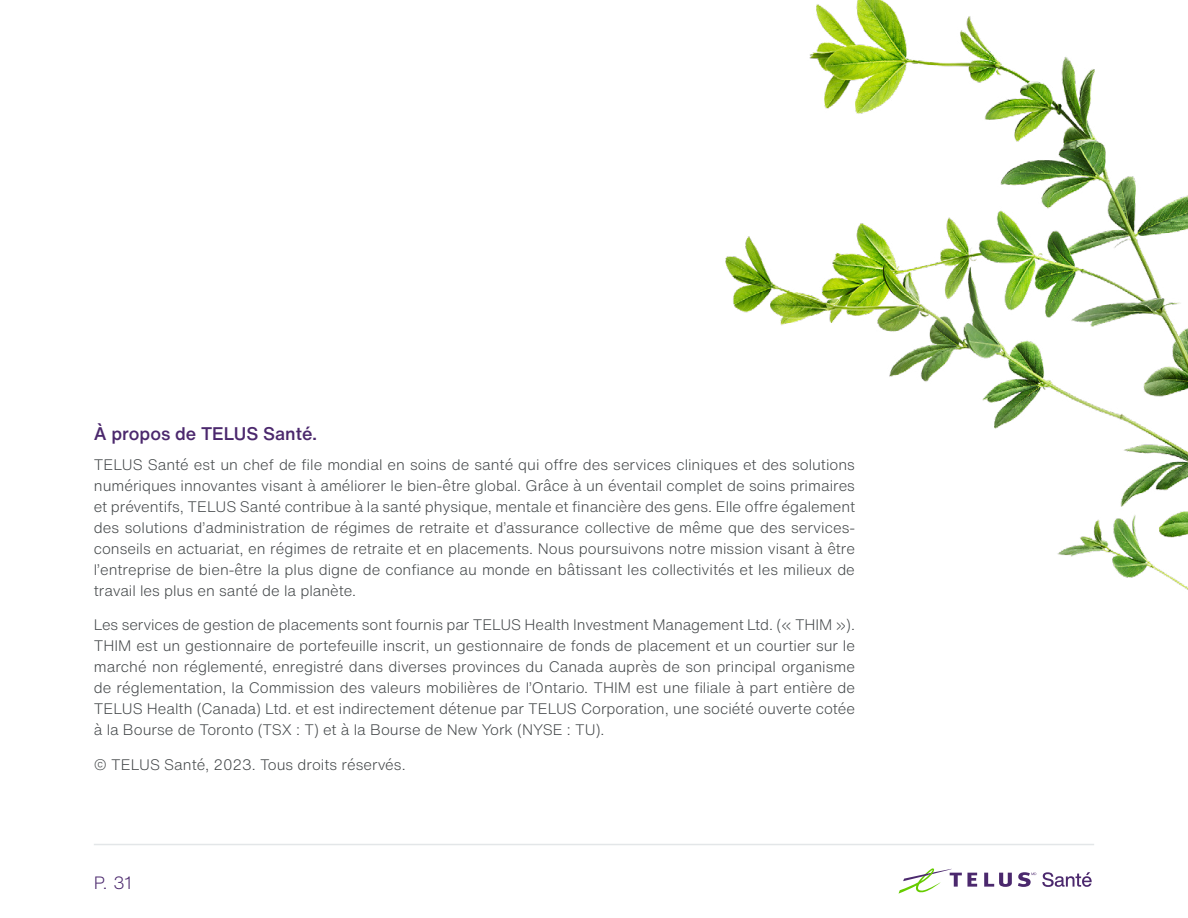
<style>
.page{position:relative;width:1188px;height:918px;background:#fff}
.page>*{position:absolute;margin:0;border:0;box-sizing:border-box;transform-origin:0 0}
.t1{font:500 18px "Helvetica Now Text";color:#4b286d}
.t2{font:300 17.55px "Helvetica Now Text";color:#4b286d}
.t3{font:300 15px/21px "Helvetica Now Text";color:#414547;text-align:justify}
</style>
<div class="page">
<hr style="left:94px;top:844px;width:1000px;height:1px;background:#e3e6e8">
<svg style="left:984px;top:873px;width:28px;height:14px"></svg>
<svg style="left:899px;top:868px;width:78px;height:26px"></svg>
<svg style="left:1018px;top:872px;width:18px;height:15px"></svg>
<svg style="left:1042px;top:872px;width:50px;height:15px"></svg>
<img style="left:725px;top:0;width:463px;height:590px">
<p class="t1" style="left:94px;top:422px;width:225px">À propos de TELUS Santé.</p>
<p class="t3" style="left:94px;top:454px;width:763px">TELUS Santé est un chef de file mondial en soins de santé qui offre des services cliniques et des solutions numériques innovantes visant à améliorer le bien-être global. Grâce à un éventail complet de soins primaires et préventifs, TELUS Santé contribue à la santé physique, mentale et financière des gens. Elle offre également des solutions d’administration de régimes de retraite et d’assurance collective de même que des services&shy;conseils en actuariat, en régimes de retraite et en placements. Nous poursuivons notre mission visant à être l’entreprise de bien-être la plus digne de confiance au monde en bâtissant les collectivités et les milieux de travail les plus en santé de la planète.</p>
<p class="t3" style="left:94px;top:614px;width:763px">Les services de gestion de placements sont fournis par TELUS Health Investment Management Ltd. (« THIM »).<br>THIM est un gestionnaire de portefeuille inscrit, un gestionnaire de fonds de placement et un courtier sur le marché non réglementé, enregistré dans diverses provinces du Canada auprès de son principal organisme de réglementation, la Commission des valeurs mobilières de l’Ontario. THIM est une filiale à part entière de TELUS Health (Canada) Ltd. et est indirectement détenue par TELUS Corporation, une société ouverte cotée à la Bourse de Toronto (TSX : T) et à la Bourse de New York (NYSE : TU).</p>
<p class="t3" style="left:94px;top:754px;width:313px">© TELUS Santé, 2023. Tous droits réservés.</p>
<p class="t2" style="left:94px;top:870px;width:40px">P. 31</p>
</div>
